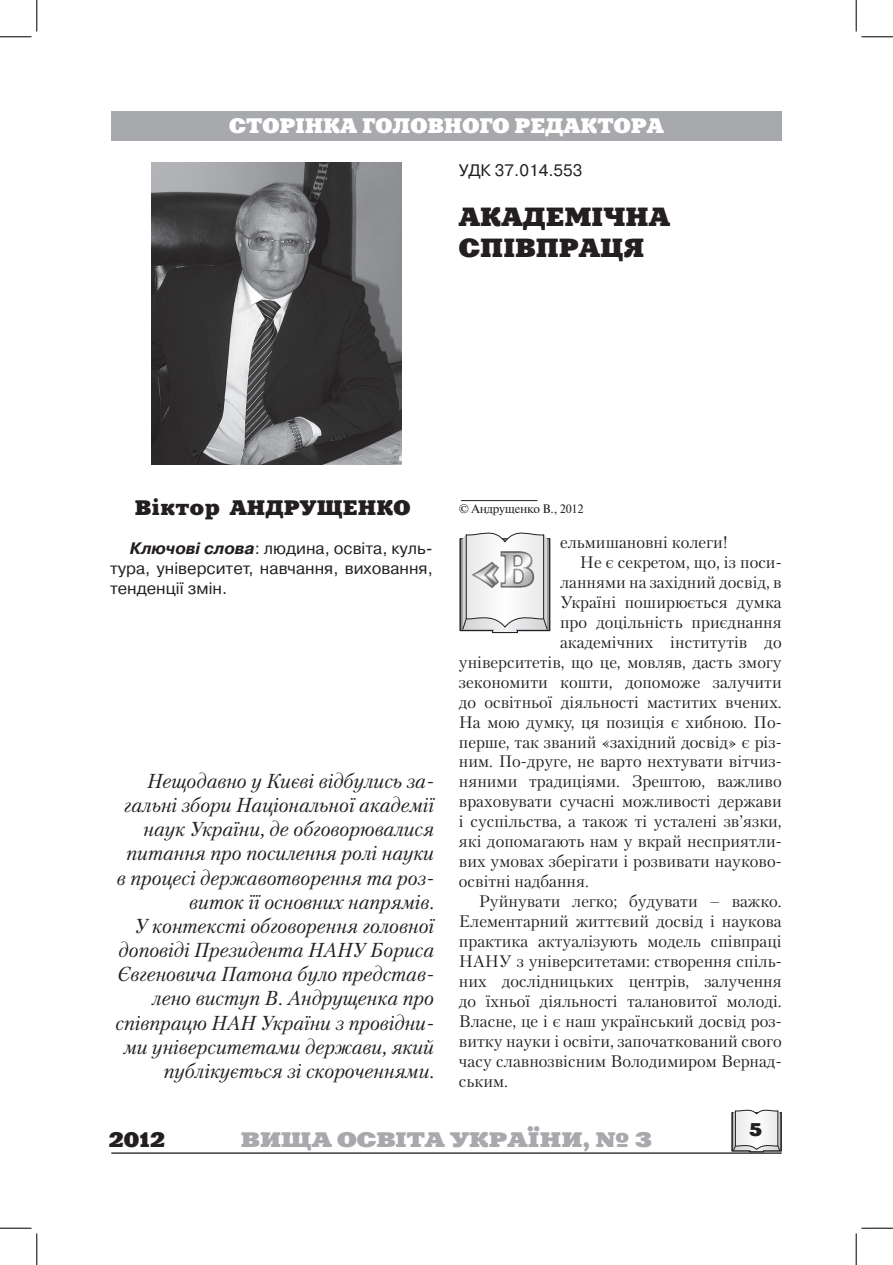
<style>
.page{position:relative;width:893px;height:1265px;background:#fff}
.page>*{position:absolute;margin:0;border:0;box-sizing:border-box;transform-origin:0 0}
.t1{font:700 47.25px "Petersburg C";color:#fff}
.Заголовок{font:26.25px/31.5px "Xenia Extended C";color:#231f20}
.t2{font:21px "Xenia Extended C";color:#fff}
.Подзаголовок{font:700 21px "Xenia Extended C";color:#a8a9ad}
.Подпись_под_фото{font:21px "Xenia Extended C";color:#231f20}
.Подзаголовок-2{font:21px "Xenia Extended C";color:#231f20}
.Врез{font:italic 20.12px/24.2px "Petersburg C";color:#231f20;text-align:right}
.Подзаголовок-3{font:18.38px "Xenia Extended C";color:#231f20}
.Текст_базовый{font:16.62px/19.9px "Petersburg C";color:#231f20;text-align:justify}
.Ключевые_понятия{font:16.62px/19.9px "Pragmatica C";color:#231f20;text-align:justify}
.УДК{font:16.62px "Pragmatica C";color:#231f20}
.Копирайт{font:12.25px "Newton C";color:#231f20}
.s1{font-weight:700;font-style:italic}
</style>
<div class="page">
<hr style="left:111px;top:1152px;width:670px;height:1px;background:#231f20">
<svg style="left:731px;top:1109px;width:50px;height:42px"></svg>
<div style="left:111px;top:111px;width:670px;height:29px;background:#a8a9ad"></div>
<hr style="left:460px;top:500px;width:77px;height:1px;background:#231f20">
<img style="left:151px;top:162px;width:250px;height:302px">
<svg style="left:459px;top:538px;width:91px;height:95px"></svg>
<div style="left:460px;top:531px;width:140px;height:75px;background:#231f20;opacity:.5"></div>
<hr style="left:0;top:36px;width:32px;height:1px;background:#000">
<hr style="left:861px;top:36px;width:31px;height:1px;background:#000">
<hr style="left:0;top:1227px;width:32px;height:1px;background:#000">
<hr style="left:861px;top:1227px;width:31px;height:1px;background:#000">
<hr style="left:36px;top:0;width:1px;height:32px;background:#000">
<hr style="left:36px;top:1233px;width:1px;height:31px;background:#000">
<hr style="left:855px;top:0;width:1px;height:32px;background:#000">
<hr style="left:855px;top:1233px;width:1px;height:31px;background:#000">
<p class="t2" style="left:229px;top:112px;width:433px">Сторінка головного редактора</p>
<p class="УДК" style="left:458px;top:161px;width:125px">УДК 37.014.553</p>
<p class="Заголовок" style="left:458px;top:201px;width:88px">АКАДЕМ</p>
<p class="Заголовок" style="left:458px;top:201px;width:212px;text-indent:133px">ІЧНА<br>СПІВПРАЦЯ</p>
<p class="Подпись_под_фото" style="left:135px;top:495px;width:277px">Віктор Андрущенко</p>
<p class="Копирайт" style="left:458px;top:501px;width:126px">© Андрущенко В., 2012</p>
<h1 class="t1" style="left:471px;top:540px;width:65px">«В</h1>
<p class="Ключевые_понятия" style="left:110px;top:538px;width:324px;text-indent:20px"><span class="s1">Ключові слова</span>: людина, освіта, куль&shy;тура, університет, навчання, виховання, тенденції змін.</p>
<p class="Текст_базовый" style="left:559px;top:531px;width:169px">ельмишановні колеги!</p>
<p class="Текст_базовый" style="left:579px;top:551px;width:203px">Не є секретом, що, із поси-</p>
<p class="Текст_базовый" style="left:559px;top:571px;width:223px">ланнями на західний досвід, в</p>
<p class="Текст_базовый" style="left:559px;top:591px;width:223px">Україні поширюється думка</p>
<p class="Текст_базовый" style="left:559px;top:611px;width:223px">про доцільність приєднання</p>
<p class="Текст_базовый" style="left:559px;top:631px;width:223px">академічних інститутів до</p>
<p class="Текст_базовый" style="left:458px;top:651px;width:324px">університетів, що це, мовляв, дасть змогу</p>
<p class="Текст_базовый" style="left:458px;top:671px;width:324px">зекономити кошти, допоможе залучити</p>
<p class="Текст_базовый" style="left:458px;top:691px;width:324px">до освітньої діяльності маститих вчених.</p>
<p class="Текст_базовый" style="left:458px;top:711px;width:324px">На мою думку, ця позиція є хибною. По-</p>
<p class="Текст_базовый" style="left:458px;top:731px;width:324px">перше, так званий «західний досвід» є різ-</p>
<p class="Текст_базовый" style="left:458px;top:751px;width:324px">ним. По-друге, не варто нехтувати вітчиз-</p>
<p class="Текст_базовый" style="left:458px;top:771px;width:324px">няними традиціями. Зрештою, важливо</p>
<p class="Текст_базовый" style="left:458px;top:791px;width:324px">враховувати сучасні можливості держави</p>
<p class="Текст_базовый" style="left:458px;top:811px;width:324px">і суспільства, а також ті усталені зв’язки,</p>
<p class="Текст_базовый" style="left:458px;top:831px;width:324px">які допомагають нам у вкрай несприятли-</p>
<p class="Текст_базовый" style="left:458px;top:851px;width:324px">вих умовах зберігати і розвивати науково-</p>
<p class="Текст_базовый" style="left:458px;top:871px;width:131px">освітні надбання.</p>
<p class="Текст_базовый" style="left:458px;top:891px;width:324px;text-indent:20px">Руйнувати легко; будувати – важко.<br>Елементарний життєвий досвід і наукова практика актуалізують модель співпраці НАНУ з університетами: створення спіль&shy;них дослідницьких центрів, залучення до їхньої діяльності талановитої молоді.<br>Власне, це і є наш український досвід роз&shy;витку науки і освіти, започаткований свого часу славнозвісним Володимиром Вернад&shy;ським.</p>
<p class="Врез" style="left:117px;top:768px;width:318px">Нещодавно у Києві відбулись за&shy;гальні збори Національної академії наук України, де обговорювалися питання про посилення ролі науки в процесі державотворення та роз&shy;виток її основних напрямів.</p>
<p class="Врез" style="left:115px;top:913px;width:320px">У контексті обговорення головної доповіді Президента НАНУ Бориса<br>Євгеновича Патона було представ&shy;лено виступ В. Андрущенка про співпрацю НАН України з провідни&shy;ми університетами держави, який публікується зі скороченнями.</p>
<p class="Подзаголовок-2" style="left:109px;top:1125px;width:58px">2012</p>
<p class="Подзаголовок" style="left:241px;top:1125px;width:412px">ВИЩА ОСВІТА УКРАЇНИ, № 3</p>
<p class="Подзаголовок-3" style="left:748px;top:1117px;width:15px">5</p>
</div>
